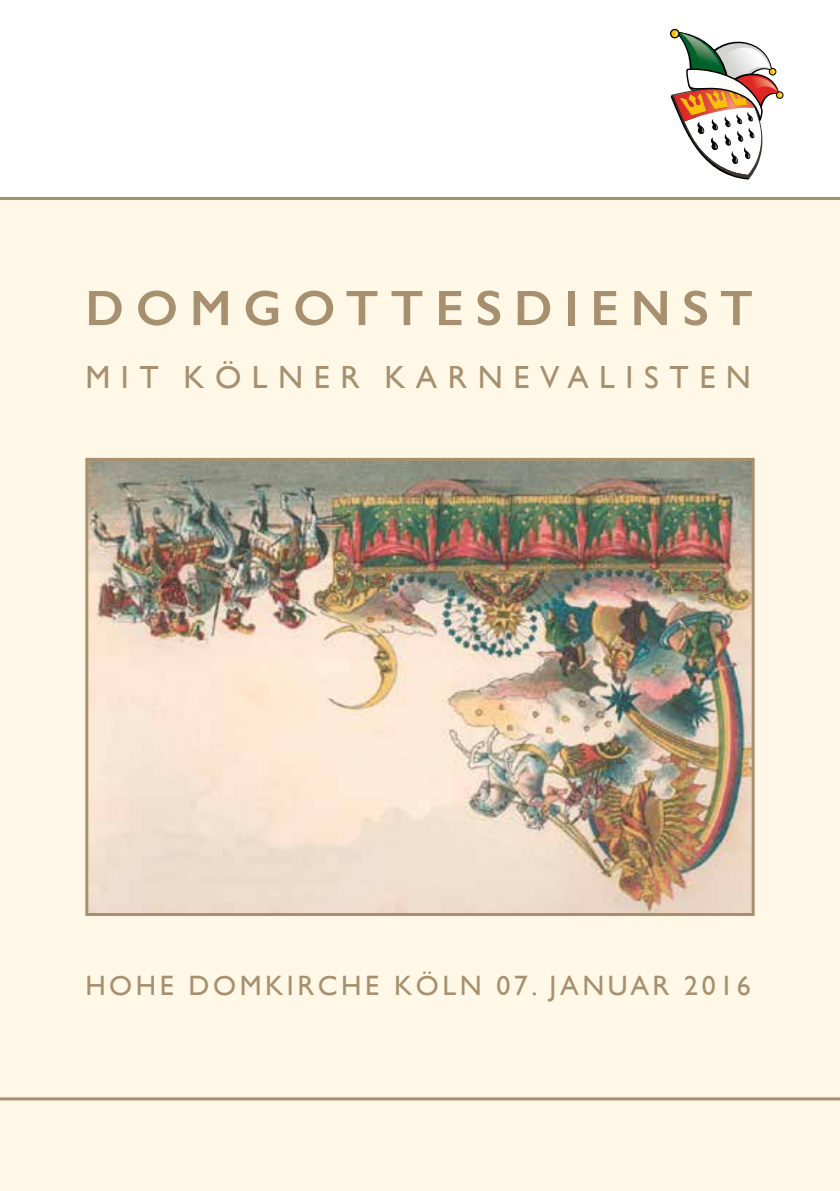
<style>
.page{position:relative;width:840px;height:1191px;background:#fff}
.page>*{position:absolute;margin:0;border:0;box-sizing:border-box;transform-origin:0 0}
.t1{font:600 50px "Gill Sans";letter-spacing:.235em;color:#a7906f}
.t2{font:32px "Gill Sans";letter-spacing:.33em;color:#a7906f}
.t3{font:28px "Gill Sans";letter-spacing:.125em;color:#a7906f}
</style>
<div class="page">
<svg style="left:670px;top:29px;width:113px;height:151px"></svg>
<div style="left:0;top:200px;width:839px;height:991px;background:#fff8e7"></div>
<hr style="left:0;top:197px;width:839px;height:3px;background:#a7906f">
<img style="left:89px;top:462px;width:661px;height:450px">
<div style="left:85px;top:458px;width:669px;height:458px;border:3px solid #a7906f"></div>
<hr style="left:0;top:1097px;width:839px;height:3px;background:#a7906f">
<h1 class="t1" style="left:85px;top:278px;width:668px">DOMGOTTESDIENST</h1>
<p class="t2" style="left:85px;top:358px;width:666px">MIT KÖLNER KARNEVALISTEN</p>
<p class="t3" style="left:85px;top:969px;width:666px">HOHE DOMKIRCHE KÖLN 07. JANUAR 2016</p>
</div>
